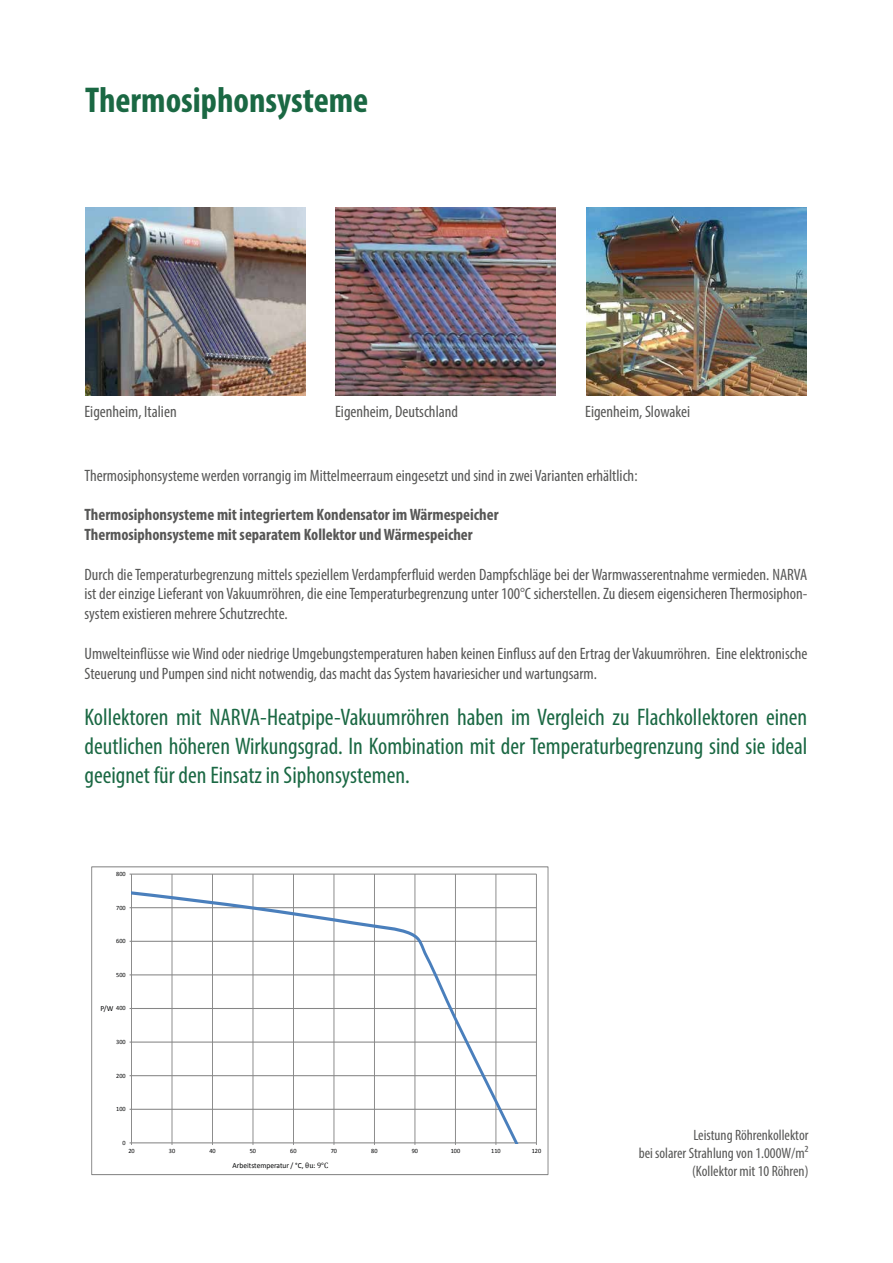
<style>
.page{position:relative;width:893px;height:1263px;background:#fff}
.page>*{position:absolute;margin:0;border:0;box-sizing:border-box;transform-origin:0 0}
.t1{font:700 condensed 36px "Myriad Pro";color:#1a6843}
.t2{font:condensed 24px/28.8px "Myriad Pro";color:#1a6843;text-align:justify}
.t3{font:condensed 16.5px/19.8px "Myriad Pro";color:#575756;text-align:justify}
.t4{font:700 condensed 16.5px/19.8px "Myriad Pro";color:#575756}
.t5{font:condensed 15px/18px "Myriad Pro";color:#575756;text-align:right}
.t6{font:7.8px "Calibri";color:#010203;scale:.96 1}
.t7{font:6.45px "Calibri";color:#010203;scale:.96 1}
.s1{font-family:"Cambria Math"}
</style>
<div class="page">
<img style="left:85px;top:207px;width:220px;height:188px">
<img style="left:336px;top:207px;width:220px;height:188px">
<img style="left:586px;top:207px;width:220px;height:188px">
<hr style="left:132px;top:874px;width:404px;height:1px;background:#868686">
<hr style="left:536px;top:874px;width:1px;height:269px;background:#868686">
<hr style="left:495px;top:874px;width:1px;height:269px;background:#868686">
<hr style="left:455px;top:874px;width:1px;height:269px;background:#868686">
<hr style="left:415px;top:874px;width:1px;height:269px;background:#868686">
<hr style="left:374px;top:874px;width:1px;height:269px;background:#868686">
<hr style="left:334px;top:874px;width:1px;height:269px;background:#868686">
<hr style="left:293px;top:874px;width:1px;height:269px;background:#868686">
<hr style="left:253px;top:874px;width:1px;height:269px;background:#868686">
<hr style="left:212px;top:874px;width:1px;height:269px;background:#868686">
<hr style="left:172px;top:874px;width:1px;height:269px;background:#868686">
<hr style="left:131px;top:874px;width:1px;height:269px;background:#868686">
<svg style="left:132px;top:885px;width:405px;height:258px"></svg>
<div style="left:91px;top:866px;width:457px;height:309px;border:1px solid #868686"></div>
<h1 class="t1" style="left:85px;top:78px;width:285px">Thermosiphonsysteme</h1>
<p class="t3" style="left:85px;top:401px;width:94px">Eigenheim, Italien</p>
<p class="t3" style="left:335px;top:401px;width:124px">Eigenheim, Deutschland</p>
<p class="t3" style="left:585px;top:401px;width:106px">Eigenheim, Slowakei</p>
<p class="t3" style="left:85px;top:465px;width:554px">Thermosiphonsysteme werden vorrangig im Mittelmeerraum eingesetzt und sind in zwei Varianten erhältlich:</p>
<p class="t4" style="left:85px;top:504px;width:416px">Thermosiphonsysteme mit integriertem Kondensator im Wärmespeicher<br>Thermosiphonsysteme mit separatem Kollektor und Wärmespeicher</p>
<p class="t3" style="left:85px;top:564px;width:724px">Durch die Temperaturbegrenzung mittels speziellem Verdampferfluid werden Dampfschläge bei der Warmwasserentnahme vermieden. NARVA ist der einzige Lieferant von Vakuumröhren, die eine Temperaturbegrenzung unter 100°C sicherstellen. Zu diesem eigensicheren Thermosiphon&shy;system existieren mehrere Schutzrechte.</p>
<p class="t3" style="left:85px;top:643px;width:724px">Umwelteinflüsse wie Wind oder niedrige Umgebungstemperaturen haben keinen Einfluss auf den Ertrag der Vakuumröhren. Eine elektronische<br>Steuerung und Pumpen sind nicht notwendig, das macht das System havariesicher und wartungsarm.</p>
<h2 class="t2" style="left:85px;top:703px;width:724px">Kollektoren mit NARVA-Heatpipe-Vakuumröhren haben im Vergleich zu Flachkollektoren einen deutlichen höheren Wirkungsgrad. In Kombination mit der Temperaturbegrenzung sind sie ideal geeignet für den Einsatz in Siphonsystemen.</h2>
<p class="t7" style="left:116px;top:870px;width:11px">800</p>
<p class="t7" style="left:116px;top:903px;width:11px">700</p>
<p class="t7" style="left:116px;top:937px;width:11px">600</p>
<p class="t7" style="left:116px;top:970px;width:11px">500</p>
<p class="t6" style="left:100px;top:1003px;width:15px">P/W</p>
<p class="t7" style="left:116px;top:1004px;width:11px">400</p>
<p class="t7" style="left:116px;top:1038px;width:11px">300</p>
<p class="t7" style="left:116px;top:1071px;width:11px">200</p>
<p class="t7" style="left:116px;top:1105px;width:11px">100</p>
<p class="t7" style="left:123px;top:1138px;width:5px">0</p>
<p class="t7" style="left:128px;top:1147px;width:8px">20</p>
<p class="t7" style="left:169px;top:1147px;width:8px">30</p>
<p class="t7" style="left:209px;top:1147px;width:8px">40</p>
<p class="t7" style="left:250px;top:1147px;width:8px">50</p>
<p class="t7" style="left:290px;top:1147px;width:8px">60</p>
<p class="t7" style="left:331px;top:1147px;width:8px">70</p>
<p class="t7" style="left:371px;top:1147px;width:8px">80</p>
<p class="t7" style="left:412px;top:1147px;width:8px">90</p>
<p class="t7" style="left:451px;top:1147px;width:11px">100</p>
<p class="t7" style="left:491px;top:1147px;width:11px">110</p>
<p class="t7" style="left:532px;top:1147px;width:11px">120</p>
<p class="t6" style="left:232px;top:1160px;width:101px">Arbeitstemperatur / °C, <span class="s1">θu: 9°C</span></p>
<p class="t5" style="left:639px;top:1126px;width:171px">Leistung Röhrenkollektor<br>bei solarer Strahlung von 1.000W/m² (Kollektor mit 10 Röhren)</p>
</div>
